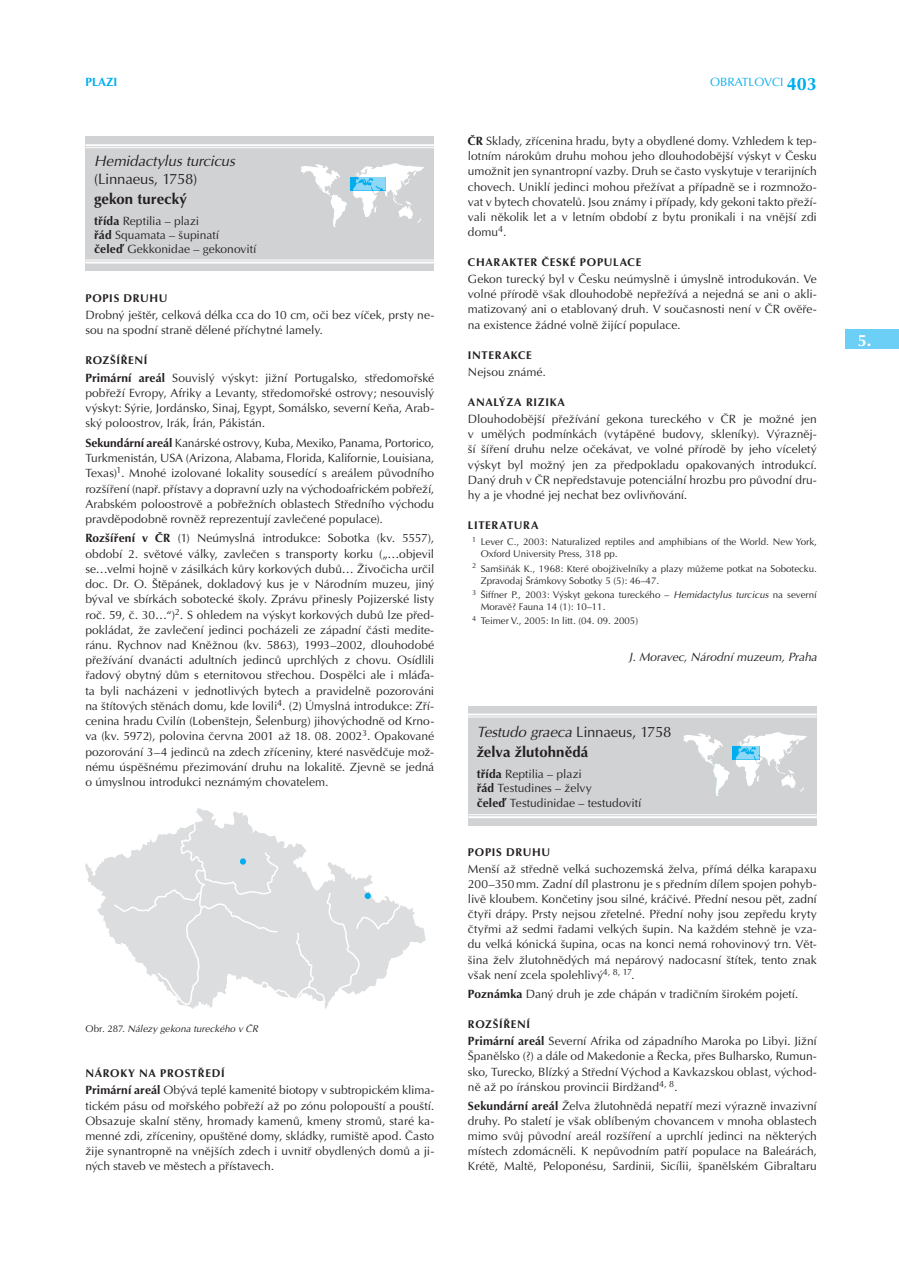
<style>
.page{position:relative;width:899px;height:1264px;background:#fff}
.page>*{position:absolute;margin:0;border:0;box-sizing:border-box;transform-origin:0 0}
.t1{font:700 16.5px "Optima CE";color:#fff}
.t2{font:700 15px/20.1px "Optima CE";color:#231f20}
.t3{font:italic 15px "Optima CE";letter-spacing:-.01em;color:#231f20}
.t4{font:15px "Optima CE";letter-spacing:-.015em;color:#231f20}
.t5{font:12px/15.1px "Optima CE";color:#231f20;text-align:justify}
.t6{font:italic 12px "Optima CE";letter-spacing:-.005em;color:#231f20}
.t7{font:12px "Optima CE";color:#00aeef}
.t8{font:700 12px "Optima CE";color:#00aeef}
.t9{font:700 11.25px "Optima CE";letter-spacing:.055em;color:#231f20}
.t10{font:9.75px/12.1px "Optima CE";color:#231f20}
.t11{font:italic 9.75px "Optima CE";color:#231f20}
.s1{font-weight:700;font-size:18px}
.s2{font-weight:700}
.s3{font-style:normal}
.s4{font-style:italic}
.s5{font-weight:400;font-style:italic}
.s6{font-weight:400}
</style>
<div class="page">
<div style="left:845px;top:329px;width:54px;height:19px;background:#6bcff6"></div>
<div style="left:86px;top:136px;width:348px;height:135px;background:#d1d2d4"></div>
<hr style="left:86px;top:144px;width:348px;height:2px;background:#fff">
<hr style="left:86px;top:147px;width:348px;height:1px;background:#fff">
<hr style="left:85px;top:260px;width:350px;height:1px;background:#fff">
<hr style="left:85px;top:261px;width:350px;height:2px;background:#fff">
<svg style="left:301px;top:163px;width:123px;height:64px"></svg>
<svg style="left:85px;top:808px;width:341px;height:201px"></svg>
<svg style="left:112px;top:821px;width:289px;height:184px"></svg>
<svg style="left:240px;top:858px;width:6px;height:6px"></svg>
<svg style="left:365px;top:892px;width:6px;height:6px"></svg>
<div style="left:468px;top:705px;width:348px;height:120px;background:#d1d2d4"></div>
<hr style="left:468px;top:713px;width:348px;height:2px;background:#fff">
<hr style="left:468px;top:716px;width:348px;height:1px;background:#fff">
<hr style="left:468px;top:814px;width:349px;height:1px;background:#fff">
<hr style="left:468px;top:816px;width:349px;height:2px;background:#fff">
<svg style="left:683px;top:732px;width:124px;height:64px"></svg>
<p class="t8" style="left:85px;top:77px;width:34px">PLAZI</p>
<p class="t7" style="left:710px;top:77px;width:108px">OBRATLOVCI <span class="s1">403</span></p>
<p class="t3" style="left:94px;top:154px;width:142px">Hemidactylus turcicus</p>
<p class="t4" style="left:94px;top:172px;width:105px">(Linnaeus, 1758)</p>
<p class="t2" style="left:94px;top:190px;width:94px">gekon turecký</p>
<p class="t5" style="left:94px;top:214px;width:164px;line-height:14.4px;text-align:left"><span class="s2">třída</span> Reptilia – plazi<br><span class="s2">řád</span> Squamata – šupinatí<br><span class="s2">čeleď</span> Gekkonidae – gekonovití</p>
<p class="t9" style="left:85px;top:293px;width:84px">POPIS DRUHU</p>
<p class="t5" style="left:85px;top:308px;width:350px">Drobný ještěr, celková délka cca do 10 cm, oči bez víček, prsty ne&shy;sou na spodní straně dělené příchytné lamely.</p>
<p class="t9" style="left:85px;top:356px;width:64px">ROZŠÍŘENÍ</p>
<p class="t5" style="left:85px;top:371px;width:350px"><span class="s2">Primární areál</span> Souvislý výskyt: jižní Portugalsko, středomořské pobřeží Evropy, Afriky a Levanty, středomořské ostrovy; nesouvislý výskyt: Sýrie, Jordánsko, Sinaj, Egypt, Somálsko, severní Keňa, Arab&shy;ský poloostrov, Irák, Írán, Pákistán.</p>
<p class="t5" style="left:85px;top:436px;width:350px"><span class="s2">Sekundární areál</span> Kanárské ostrovy, Kuba, Mexiko, Panama, Portorico, Turkmenistán, USA (Arizona, Alabama, Florida, Kalifornie, Louisiana, Texas)<sup>1</sup>. Mnohé izolované lokality sousedící s areálem původního rozšíření (např. přístavy a dopravní uzly na východoafrickém pobřeží, Arabském poloostrově a pobřežních oblastech Středního východu pravděpodobně rovněž reprezentují zavlečené populace).</p>
<p class="t5" style="left:85px;top:531px;width:350px"><span class="s2">Rozšíření v ČR</span> (1) Neúmyslná introdukce: Sobotka (kv. 5557), období 2. světové války, zavlečen s transporty korku („…objevil se…velmi hojně v zásilkách kůry korkových dubů… Živočicha určil doc. Dr. O. Štěpánek, dokladový kus je v Národním muzeu, jiný býval ve sbírkách sobotecké školy. Zprávu přinesly Pojizerské listy roč. 59, č. 30…“)<sup>2</sup>. S ohledem na výskyt korkových dubů lze před&shy;pokládat, že zavlečení jedinci pocházeli ze západní části medite&shy;ránu. Rychnov nad Kněžnou (kv. 5863), 1993–2002, dlouhodobé přežívání dvanácti adultních jedinců uprchlých z chovu. Osídlili řadový obytný dům s eternitovou střechou. Dospělci ale i mláďa&shy;ta byli nacházeni v jednotlivých bytech a pravidelně pozorováni na štítových stěnách domu, kde lovili<sup>4</sup>. (2) Úmyslná introdukce: Zří&shy;cenina hradu Cvilín (Lobenštejn, Šelenburg) jihovýchodně od Krno&shy;va (kv. 5972), polovina června 2001 až 18. 08. 2002<sup>3</sup>. Opakované pozorování 3–4 jedinců na zdech zříceniny, které nasvědčuje mož&shy;nému úspěšnému přezimování druhu na lokalitě. Zjevně se jedná o úmyslnou introdukci neznámým chovatelem.</p>
<p class="t11" style="left:85px;top:1024px;width:174px"><span class="s3">Obr. 287</span>. Nálezy gekona tureckého v ČR</p>
<p class="t9" style="left:85px;top:1068px;width:141px">NÁROKY NA PROSTŘEDÍ</p>
<p class="t5" style="left:85px;top:1083px;width:350px"><span class="s2">Primární areál</span> Obývá teplé kamenité biotopy v subtropickém klima&shy;tickém pásu od mořského pobřeží až po zónu polopouští a pouští.<br>Obsazuje skalní stěny, hromady kamenů, kmeny stromů, staré ka&shy;menné zdi, zříceniny, opuštěné domy, skládky, rumiště apod. Často žije synantropně na vnějších zdech i uvnitř obydlených domů a ji&shy;ných staveb ve městech a přístavech.</p>
<p class="t5" style="left:468px;top:134px;width:350px"><span class="s2">ČR</span> Sklady, zřícenina hradu, byty a obydlené domy. Vzhledem k tep&shy;lotním nárokům druhu mohou jeho dlouhodobější výskyt v Česku umožnit jen synantropní vazby. Druh se často vyskytuje v terarijních chovech. Uniklí jedinci mohou přežívat a případně se i rozmnožo&shy;vat v bytech chovatelů. Jsou známy i případy, kdy gekoni takto přeží&shy;vali několik let a v letním období z bytu pronikali i na vnější zdi domu<sup>4</sup>.</p>
<p class="t9" style="left:468px;top:257px;width:175px">CHARAKTER ČESKÉ POPULACE</p>
<p class="t5" style="left:468px;top:272px;width:350px">Gekon turecký byl v Česku neúmyslně i úmyslně introdukován. Ve volné přírodě však dlouhodobě nepřežívá a nejedná se ani o akli&shy;matizovaný ani o etablovaný druh. V současnosti není v ČR ověře&shy;na existence žádné volně žijící populace.</p>
<p class="t9" style="left:468px;top:350px;width:65px">INTERAKCE</p>
<p class="t5" style="left:468px;top:365px;width:79px">Nejsou známé.</p>
<p class="t9" style="left:468px;top:397px;width:99px">ANALÝZA RIZIKA</p>
<p class="t5" style="left:468px;top:412px;width:350px">Dlouhodobější přežívání gekona tureckého v ČR je možné jen v umělých podmínkách (vytápěné budovy, skleníky). Výrazněj&shy;ší šíření druhu nelze očekávat, ve volné přírodě by jeho víceletý výskyt byl možný jen za předpokladu opakovaných introdukcí.<br>Daný druh v ČR nepředstavuje potenciální hrozbu pro původní dru&shy;hy a je vhodné jej nechat bez ovlivňování.</p>
<p class="t9" style="left:468px;top:520px;width:72px">LITERATURA</p>
<p class="t10" style="left:481px;top:536px;width:338px;text-indent:-9px"><sup>1</sup> Lever C., 2003: Naturalized reptiles and amphibians of the World. New York,<br>Oxford University Press, 318 pp.</p>
<p class="t10" style="left:481px;top:562px;width:338px;text-indent:-9px"><sup>2</sup> Samšiňák K., 1968: Které obojživelníky a plazy můžeme potkat na Sobotecku.<br>Zpravodaj Šrámkovy Sobotky 5 (5): 46–47.</p>
<p class="t10" style="left:481px;top:589px;width:338px;text-indent:-9px"><sup>3</sup> Šiffner P., 2003: Výskyt gekona tureckého – <span class="s4">Hemidactylus turcicus</span> na severní<br>Moravě? Fauna 14 (1): 10–11.</p>
<p class="t10" style="left:472px;top:615px;width:167px"><sup>4</sup> Teimer V., 2005: In litt. (04. 09. 2005)</p>
<p class="t6" style="left:629px;top:651px;width:189px">J. Moravec, Národní muzeum, Praha</p>
<p class="t2" style="left:477px;top:723px;width:196px"><span class="s5">Testudo graeca</span> <span class="s6">Linnaeus, 1758 </span>želva žlutohnědá</p>
<p class="t5" style="left:477px;top:767px;width:166px;line-height:14.4px;text-align:left"><span class="s2">třída</span> Reptilia – plazi<br><span class="s2">řád</span> Testudines – želvy<br><span class="s2">čeleď</span> Testudinidae – testudovití</p>
<p class="t9" style="left:468px;top:847px;width:84px">POPIS DRUHU</p>
<p class="t5" style="left:468px;top:861px;width:350px">Menší až středně velká suchozemská želva, přímá délka karapaxu 200–350 mm. Zadní díl plastronu je s předním dílem spojen pohyb&shy;livě kloubem. Končetiny jsou silné, kráčivé. Přední nesou pět, zadní čtyři drápy. Prsty nejsou zřetelné. Přední nohy jsou zepředu kryty čtyřmi až sedmi řadami velkých šupin. Na každém stehně je vza&shy;du velká kónická šupina, ocas na konci nemá rohovinový trn. Vět&shy;šina želv žlutohnědých má nepárový nadocasní štítek, tento znak však není zcela spolehlivý<sup>4,</sup> <sup>8,</sup> <sup>17</sup>.</p>
<p class="t5" style="left:468px;top:986px;width:332px"><span class="s2">Poznámka</span> Daný druh je zde chápán v tradičním širokém pojetí.</p>
<p class="t9" style="left:468px;top:1019px;width:64px">ROZŠÍŘENÍ</p>
<p class="t5" style="left:468px;top:1034px;width:350px"><span class="s2">Primární areál</span> Severní Afrika od západního Maroka po Libyi. Jižní Španělsko (?) a dále od Makedonie a Řecka, přes Bulharsko, Rumun&shy;sko, Turecko, Blízký a Střední Východ a Kavkazskou oblast, východ&shy;ně až po íránskou provincii Birdžand<sup>4,</sup> <sup>8</sup>.</p>
<p class="t5" style="left:468px;top:1098px;width:350px"><span class="s2">Sekundární areál</span> Želva žlutohnědá nepatří mezi výrazně invazivní dru hy. Po staletí je však oblíbeným chovancem v mnoha oblastech mi mo svůj původní areál rozšíření a uprchlí jedinci na některých mí stech zdomácněli. K nepůvodním patří populace na Baleárách, Kré tě, Maltě, Peloponésu, Sardinii, Sicílii, španělském Gibraltaru</p>
<h1 class="t1" style="left:858px;top:333px;width:15px">5.</h1>
</div>
